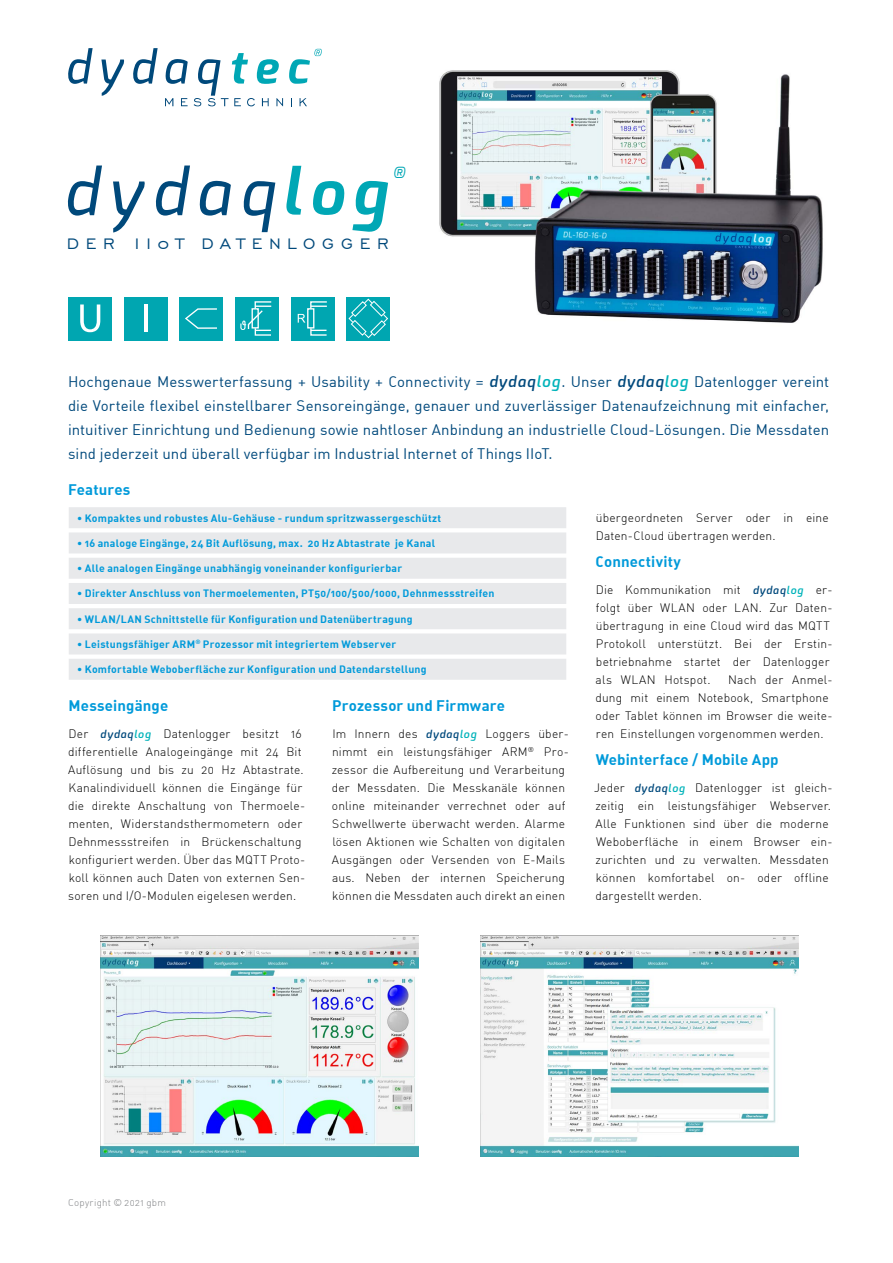
<style>
.page{position:relative;width:893px;height:1263px;background:#fff}
.page>*{position:absolute;margin:0;border:0;box-sizing:border-box;transform-origin:0 0}
.t1{font:italic 700 62.4px "Exo";color:#00a7b5}
.t2{font:19.2px "Engravers Gothic BT";letter-spacing:.355em;color:#00497b}
.t3{font:italic 15.45px "Exo";color:#00a7b5}
.t4{font:15px/24px "DIN Regular Alternate";letter-spacing:.005em;color:#00497c;text-align:justify}
.t5{font:15px "DIN Bold Alternate";letter-spacing:.01em;color:#009ada}
.t6{font:12px/18px "DIN Light Alternate";letter-spacing:.015em;color:#000}
.t7{font:10.5px "DIN Bold Alternate";letter-spacing:.025em;color:#009ada}
.t8{font:9.75px "DIN Light Alternate";letter-spacing:.025em;color:#808285}
.s1{font-family:"Exo";font-weight:600;font-style:italic}
.s2{font-family:"Exo";font-weight:600;font-style:italic;color:#00b3ba}
.s3{font-family:"Exo";font-weight:600;font-style:italic;font-size:10.5px;color:#00497c}
.s4{font-family:"Exo";font-weight:600;font-style:italic;font-size:10.5px;color:#00b3ba}
</style>
<div class="page">
<svg style="left:68px;top:48px;width:25px;height:36px"></svg>
<svg style="left:101px;top:60px;width:23px;height:36px"></svg>
<svg style="left:133px;top:48px;width:25px;height:36px"></svg>
<svg style="left:165px;top:59px;width:23px;height:25px"></svg>
<svg style="left:289px;top:49px;width:33px;height:35px"></svg>
<svg style="left:165px;top:98px;width:8px;height:8px"></svg>
<svg style="left:181px;top:98px;width:7px;height:8px"></svg>
<svg style="left:194px;top:53px;width:89px;height:53px"></svg>
<svg style="left:300px;top:98px;width:7px;height:8px"></svg>
<div style="left:69px;top:507px;width:497px;height:21px;background:#e8e9eb"></div>
<div style="left:69px;top:532px;width:497px;height:21px;background:#e8e9eb"></div>
<div style="left:69px;top:558px;width:497px;height:21px;background:#e8e9eb"></div>
<div style="left:69px;top:583px;width:497px;height:21px;background:#e8e9eb"></div>
<div style="left:69px;top:608px;width:497px;height:21px;background:#e8e9eb"></div>
<div style="left:69px;top:633px;width:497px;height:21px;background:#e8e9eb"></div>
<div style="left:69px;top:659px;width:497px;height:21px;background:#e8e9eb"></div>
<svg style="left:67px;top:166px;width:35px;height:50px"></svg>
<svg style="left:113px;top:181px;width:32px;height:52px"></svg>
<svg style="left:155px;top:166px;width:35px;height:50px"></svg>
<svg style="left:199px;top:181px;width:32px;height:35px"></svg>
<svg style="left:243px;top:181px;width:32px;height:51px"></svg>
<img style="left:439px;top:70px;width:384px;height:253px">
<div style="left:347px;top:297px;width:43px;height:43px;background:#00a6b1"></div>
<svg style="left:348px;top:298px;width:40px;height:41px"></svg>
<div style="left:69px;top:297px;width:43px;height:43px;background:#00a6b1"></div>
<svg style="left:80px;top:304px;width:20px;height:28px"></svg>
<div style="left:180px;top:297px;width:43px;height:43px;background:#00a6b1"></div>
<svg style="left:185px;top:308px;width:32px;height:21px"></svg>
<div style="left:236px;top:297px;width:43px;height:43px;background:#00a6b1"></div>
<svg style="left:240px;top:301px;width:32px;height:35px"></svg>
<div style="left:124px;top:297px;width:43px;height:43px;background:#00a6b1"></div>
<hr style="left:144px;top:305px;width:4px;height:27px;background:#fff">
<img style="left:100px;top:936px;width:318px;height:220px">
<img style="left:480px;top:936px;width:318px;height:220px">
<div style="left:291px;top:297px;width:43px;height:43px;background:#00a6b1"></div>
<svg style="left:298px;top:301px;width:29px;height:35px"></svg>
<h1 class="t1" style="left:282px;top:152px;width:105px">log</h1>
<p class="t3" style="left:393px;top:162px;width:14px">®</p>
<h2 class="t2" style="left:67px;top:233px;width:323px">DER IIoT DATENLOGGER</h2>
<p class="t4" style="left:68px;top:369px;width:763px">Hochgenaue Messwerterfassung + Usability + Connectivity = <span class="s1">dydaq</span><span class="s2">log</span>. Unser <span class="s1">dydaq</span><span class="s2">log</span> Datenlogger vereint die Vorteile flexibel einstellbarer Sensoreingänge, genauer und zuverlässiger Datenaufzeichnung mit einfacher, intuitiver Einrichtung und Bedienung sowie nahtloser Anbindung an industrielle Cloud-Lösungen. Die Messdaten sind jederzeit und überall verfügbar im Industrial Internet of Things IIoT.</p>
<p class="t5" style="left:68px;top:480px;width:64px">Features</p>
<p class="t7" style="left:77px;top:511px;width:365px">• Kompaktes und robustes Alu-Gehäuse - rundum spritzwassergeschützt</p>
<p class="t7" style="left:77px;top:536px;width:359px">• 16 analoge Eingänge, 24 Bit Auflösung, max. 20 Hz Abtastrate je Kanal</p>
<p class="t7" style="left:77px;top:561px;width:326px">• Alle analogen Eingänge unabhängig voneinander konfigurierbar</p>
<p class="t7" style="left:77px;top:587px;width:419px">• Direkter Anschluss von Thermoelementen, PT50/100/500/1000, Dehnmessstreifen</p>
<p class="t7" style="left:77px;top:612px;width:337px">• WLAN/LAN Schnittstelle für Konfiguration und Datenübertragung</p>
<p class="t7" style="left:77px;top:637px;width:320px">• Leistungsfähiger ARM<sup>®</sup> Prozessor mit integriertem Webserver</p>
<p class="t7" style="left:77px;top:662px;width:351px">• Komfortable Weboberfläche zur Konfiguration und Datendarstellung</p>
<p class="t5" style="left:69px;top:696px;width:101px">Messeingänge</p>
<p class="t6" style="left:68px;top:725px;width:238px">Der <span class="s3">dydaq</span><span class="s4">log</span> Datenlogger besitzt 16 differentielle Analogeingänge mit 24 Bit Auflösung und bis zu 20 Hz Abtastrate.<br>Kanalindividuell können die Eingänge für die direkte Anschaltung von Thermoele&shy;menten, Widerstandsthermometern oder Dehnmessstreifen in Brückenschaltung konfiguriert werden. Über das MQTT Proto&shy;koll können auch Daten von externen Sen&shy;soren und I/O-Modulen eigelesen werden.</p>
<p class="t5" style="left:332px;top:696px;width:174px">Prozessor und Firmware</p>
<p class="t6" style="left:332px;top:725px;width:238px">Im Innern des <span class="s3">dydaq</span><span class="s4">log</span> Loggers über&shy;nimmt ein leistungsfähiger ARM<sup>®</sup> Pro&shy;zessor die Aufbereitung und Verarbeitung der Messdaten. Die Messkanäle können online miteinander verrechnet oder auf Schwellwerte überwacht werden. Alarme lösen Aktionen wie Schalten von digitalen Ausgängen oder Versenden von E-Mails aus. Neben der internen Speicherung können die Messdaten auch direkt an einen</p>
<p class="t6" style="left:596px;top:509px;width:235px">übergeordneten Server oder in eine<br>Daten-Cloud übertragen werden.</p>
<p class="t5" style="left:596px;top:552px;width:87px">Connectivity</p>
<p class="t6" style="left:596px;top:581px;width:238px">Die Kommunikation mit <span class="s3">dydaq</span><span class="s4">log</span> er&shy;folgt über WLAN oder LAN. Zur Daten&shy;übertragung in eine Cloud wird das MQTT Protokoll unterstützt. Bei der Erstin&shy;betriebnahme startet der Datenlogger als WLAN Hotspot.</p>
<p class="t6" style="left:595px;top:671px;width:238px;text-indent:133px">Nach der Anmel&shy;dung mit einem Notebook, Smartphone oder Tablet können im Browser die weite&shy;ren Einstellungen vorgenommen werden.</p>
<p class="t5" style="left:596px;top:750px;width:184px">Webinterface / Mobile App</p>
<p class="t6" style="left:594px;top:779px;width:240px">Jeder <span class="s3">dydaq</span><span class="s4">log</span> Datenlogger ist gleich&shy;zeitig ein leistungsfähiger Webserver.<br>Alle Funktionen sind über die moderne Weboberfläche in einem Browser ein&shy;zurichten und zu verwalten. Messdaten können komfortabel on- oder offline dargestellt werden.</p>
<p class="t8" style="left:68px;top:1196px;width:99px">Copyright © 2021 gbm</p>
</div>
